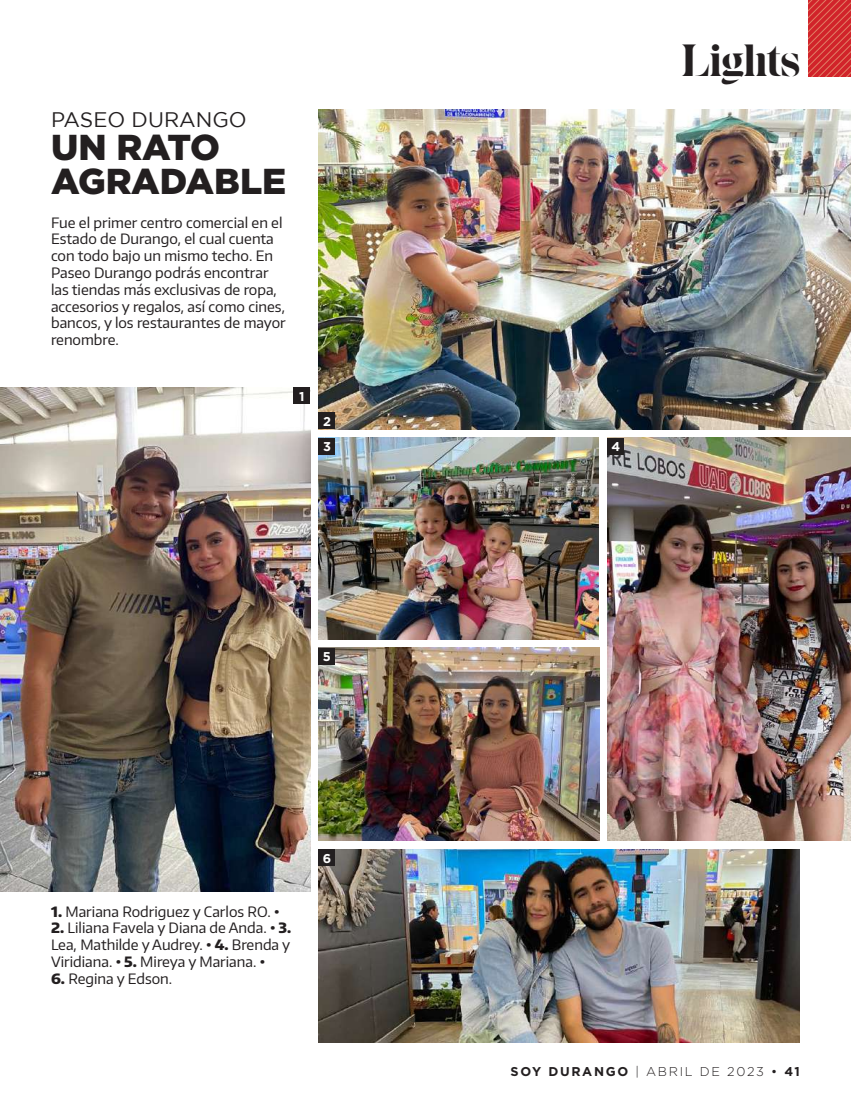
<style>
.page{position:relative;width:851px;height:1106px;background:#fff}
.page>*{position:absolute;margin:0;border:0;box-sizing:border-box;transform-origin:0 0}
.t1{font:45px "Eksell Display Stencil";letter-spacing:-.005em;color:#231f20}
.t2{font:900 36px/33.6px "Gotham";letter-spacing:-.005em;color:#231f20}
.t3{font:21px "Gotham";color:#231f20}
.t4{font:14.25px/16.8px "Encode Sans";color:#231f20}
.t5{font:700 12.75px "Gotham";letter-spacing:.13em;color:#231f20}
.t6{font:700 12.75px/25.2px "Gotham";color:#fff}
.s1{font-weight:800}
.s2{font-weight:300}
.s3{font-weight:400}
</style>
<div class="page">
<img style="left:318px;top:647px;width:281px;height:194px">
<img style="left:318px;top:849px;width:481px;height:193px">
<img style="left:607px;top:437px;width:243px;height:404px">
<img style="left:318px;top:437px;width:281px;height:202px">
<img style="left:318px;top:110px;width:532px;height:319px">
<img style="left:0;top:387px;width:310px;height:504px">
<div style="left:318px;top:412px;width:17px;height:17px;background:#231f20"></div>
<div style="left:318px;top:437px;width:17px;height:17px;background:#231f20"></div>
<div style="left:318px;top:647px;width:17px;height:17px;background:#231f20"></div>
<div style="left:318px;top:849px;width:17px;height:17px;background:#231f20"></div>
<div style="left:607px;top:437px;width:17px;height:17px;background:#231f20"></div>
<div style="left:293px;top:387px;width:17px;height:17px;background:#231f20"></div>
<svg style="left:808px;top:0;width:42px;height:76px;background:#d43535"></svg>
<h3 class="t3" style="left:51px;top:108px;width:197px">PASEO DURANGO</h3>
<h2 class="t2" style="left:51px;top:130px;width:237px">UN RATO<br>AGRADABLE</h2>
<p class="t4" style="left:51px;top:213px;width:236px">Fue el primer centro comercial en el<br>Estado de Durango, el cual cuenta con todo bajo un mismo techo. En<br>Paseo Durango podrás encontrar las tiendas más exclusivas de ropa, accesorios y regalos, así como cines, bancos, y los restaurantes de mayor renombre.</p>
<p class="t6" style="left:299px;top:383px;width:7px">1</p>
<p class="t6" style="left:323px;top:409px;width:9px">2<br>3</p>
<p class="t6" style="left:323px;top:644px;width:10px">5</p>
<p class="t4" style="left:51px;top:902px;width:230px"><span class="s1">1.</span> Mariana Rodriguez y Carlos RO. <span class="s1">•</span></p>
<p class="t4" style="left:51px;top:919px;width:242px;text-align:justify"><span class="s1">2.</span> Liliana Favela y Diana de Anda. <span class="s1">• 3.<br></span>Lea, Mathilde y Audrey. <span class="s1">• 4.</span> Brenda y Viridiana. <span class="s1">• 5.</span> Mireya y Mariana. <span class="s1">•</span></p>
<p class="t4" style="left:51px;top:969px;width:123px"><span class="s1">6.</span> Regina y Edson.</p>
<p class="t6" style="left:323px;top:845px;width:10px">6</p>
<h1 class="t1" style="left:681px;top:35px;width:120px">Lights</h1>
<p class="t6" style="left:611px;top:434px;width:10px">4</p>
<p class="t5" style="left:510px;top:1063px;width:291px">SOY DURANGO <span class="s2">| ABRIL DE 2023</span> <span class="s3">•</span> 41</p>
</div>
